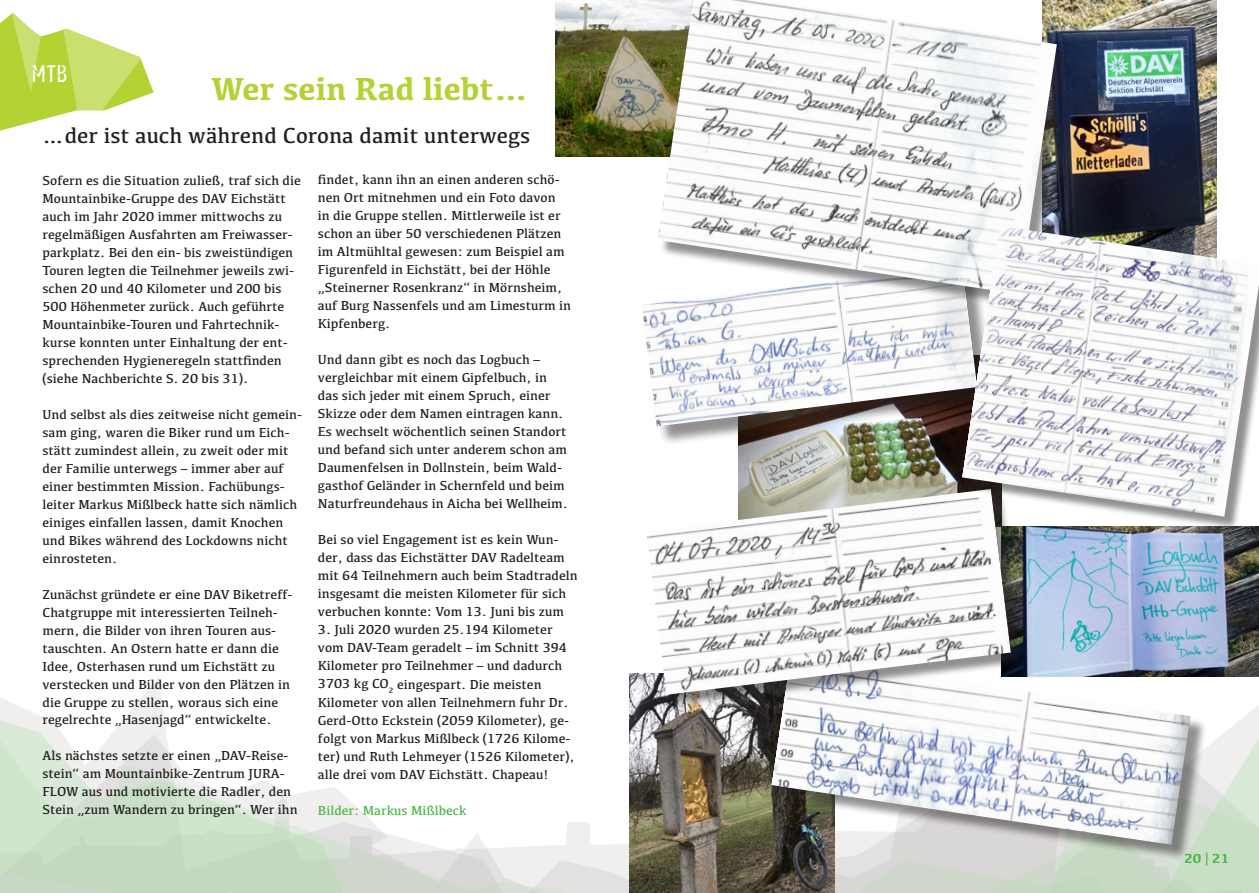
<style>
.page{position:relative;width:1259px;height:893px;background:#fff}
.page>*{position:absolute;margin:0;border:0;box-sizing:border-box;transform-origin:0 0}
.t1{font:700 33px "Kefa";color:#b3d234}
.t2{font:24.45px "Bevel Broken";color:#fff}
.t3{font:22.5px "Kefa";color:#231f20}
.t4{font:13.5px/18px "Kefa";color:#231f20}
.t5{font:13.5px "Kefa";color:#4cb848}
.t6{font:700 13.5px "Kefa";color:#4cb848}
</style>
<div class="page">
<svg style="left:0;top:678px;width:390px;height:215px"></svg>
<svg style="left:0;top:704px;width:352px;height:189px"></svg>
<svg style="left:390px;top:822px;width:239px;height:71px"></svg>
<svg style="left:834px;top:717px;width:425px;height:176px"></svg>
<img style="left:738px;top:445px;width:224px;height:44px">
<img style="left:629px;top:673px;width:205px;height:220px">
<img style="left:556px;top:0;width:101px;height:157px">
<img style="left:1072px;top:0;width:144px;height:226px">
<img style="left:1026px;top:531px;width:233px;height:145px">
<svg style="left:0;top:13px;width:154px;height:118px"></svg>
<div style="left:644px;top:268px;width:352px;height:177px;background:#231f20;opacity:.5"></div>
<img style="left:642px;top:268px;width:320px;height:158px">
<div style="left:774px;top:659px;width:433px;height:202px;background:#231f20;opacity:.5"></div>
<img style="left:771px;top:656px;width:419px;height:189px">
<div style="left:648px;top:491px;width:378px;height:218px;background:#231f20;opacity:.5"></div>
<img style="left:646px;top:489px;width:365px;height:206px">
<div style="left:659px;top:0;width:413px;height:310px;background:#231f20;opacity:.5"></div>
<img style="left:657px;top:0;width:400px;height:294px">
<div style="left:964px;top:228px;width:295px;height:303px;background:#231f20;opacity:.5"></div>
<img style="left:962px;top:226px;width:297px;height:291px">
<h2 class="t2" style="left:32px;top:58px;width:37px">MTB</h2>
<h1 class="t1" style="left:211px;top:66px;width:321px">Wer sein Rad liebt…</h1>
<h3 class="t3" style="left:43px;top:122px;width:489px">…der ist auch während Corona damit unterwegs</h3>
<p class="t4" style="left:43px;top:171px;width:260px">Sofern es die Situation zuließ, traf sich die Mountainbike-Gruppe des DAV Eichstätt auch im Jahr 2020 immer mittwochs zu regelmäßigen Ausfahrten am Freiwasser&shy;parkplatz. Bei den ein- bis zweistündigen Touren legten die Teilnehmer jeweils zwi&shy;schen 20 und 40 Kilometer und 200 bis 500 Höhenmeter zurück. Auch geführte Mountainbike-Touren und Fahrtechnik&shy;kurse konnten unter Einhaltung der ent&shy;sprechenden Hygieneregeln stattfinden (siehe Nachberichte S. 20 bis 31).</p>
<p class="t4" style="left:43px;top:405px;width:261px">Und selbst als dies zeitweise nicht gemein&shy;sam ging, waren die Biker rund um Eich&shy;stätt zumindest allein, zu zweit oder mit der Familie unterwegs – immer aber auf einer bestimmten Mission. Fachübungs&shy;leiter Markus Mißlbeck hatte sich nämlich einiges einfallen lassen, damit Knochen und Bikes während des Lockdowns nicht einrosteten.</p>
<p class="t4" style="left:43px;top:585px;width:251px">Zunächst gründete er eine DAV Biketreff-Chatgruppe mit interessierten Teilneh&shy;mern, die Bilder von ihren Touren aus&shy;tauschten. An Ostern hatte er dann die Idee, Osterhasen rund um Eichstätt zu verstecken und Bilder von den Plätzen in die Gruppe zu stellen, woraus sich eine regelrechte „Hasenjagd“ entwickelte.</p>
<p class="t4" style="left:43px;top:746px;width:257px">Als nächstes setzte er einen „DAV-Reise&shy;stein“ am Mountainbike-Zentrum JURA-FLOW aus und motivierte die Radler, den Stein „zum Wandern zu bringen“. Wer ihn</p>
<p class="t4" style="left:318px;top:170px;width:254px">findet, kann ihn an einen anderen schö&shy;nen Ort mitnehmen und ein Foto davon<br>in die Gruppe stellen. Mittlerweile ist er schon an über 50 verschiedenen Plätzen im Altmühltal gewesen: zum Beispiel am Figurenfeld in Eichstätt, bei der Höhle „Steinerner Rosenkranz“ in Mörnsheim, auf Burg Nassenfels und am Limesturm in Kipfenberg.</p>
<p class="t4" style="left:318px;top:350px;width:251px">Und dann gibt es noch das Logbuch – vergleichbar mit einem Gipfelbuch, in das sich jeder mit einem Spruch, einer Skizze oder dem Namen eintragen kann.<br>Es wechselt wöchentlich seinen Standort und befand sich unter anderem schon am Daumenfelsen in Dollnstein, beim Wald&shy;gasthof Geländer in Schernfeld und beim Naturfreundehaus in Aicha bei Wellheim.</p>
<p class="t4" style="left:318px;top:530px;width:261px">Bei so viel Engagement ist es kein Wun&shy;der, dass das Eichstätter DAV Radelteam mit 64 Teilnehmern auch beim Stadtradeln insgesamt die meisten Kilometer für sich verbuchen konnte: Vom 13. Juni bis zum</p>
<p class="t4" style="left:318px;top:620px;width:258px">3. Juli 2020 wurden 25.194 Kilometer vom DAV-Team geradelt – im Schnitt 394<br>Kilometer pro Teilnehmer – und dadurch 3703 kg CO<sub>2</sub> eingespart. Die meisten Kilometer von allen Teilnehmern fuhr Dr.<br>Gerd-Otto Eckstein (2059 Kilometer), ge&shy;folgt von Markus Mißlbeck (1726 Kilome&shy;ter) und Ruth Lehmeyer (1526 Kilometer), alle drei vom DAV Eichstätt. Chapeau!</p>
<p class="t5" style="left:318px;top:802px;width:150px">Bilder: Markus Mißlbeck</p>
<p class="t6" style="left:1184px;top:850px;width:46px">20 | 21</p>
</div>
